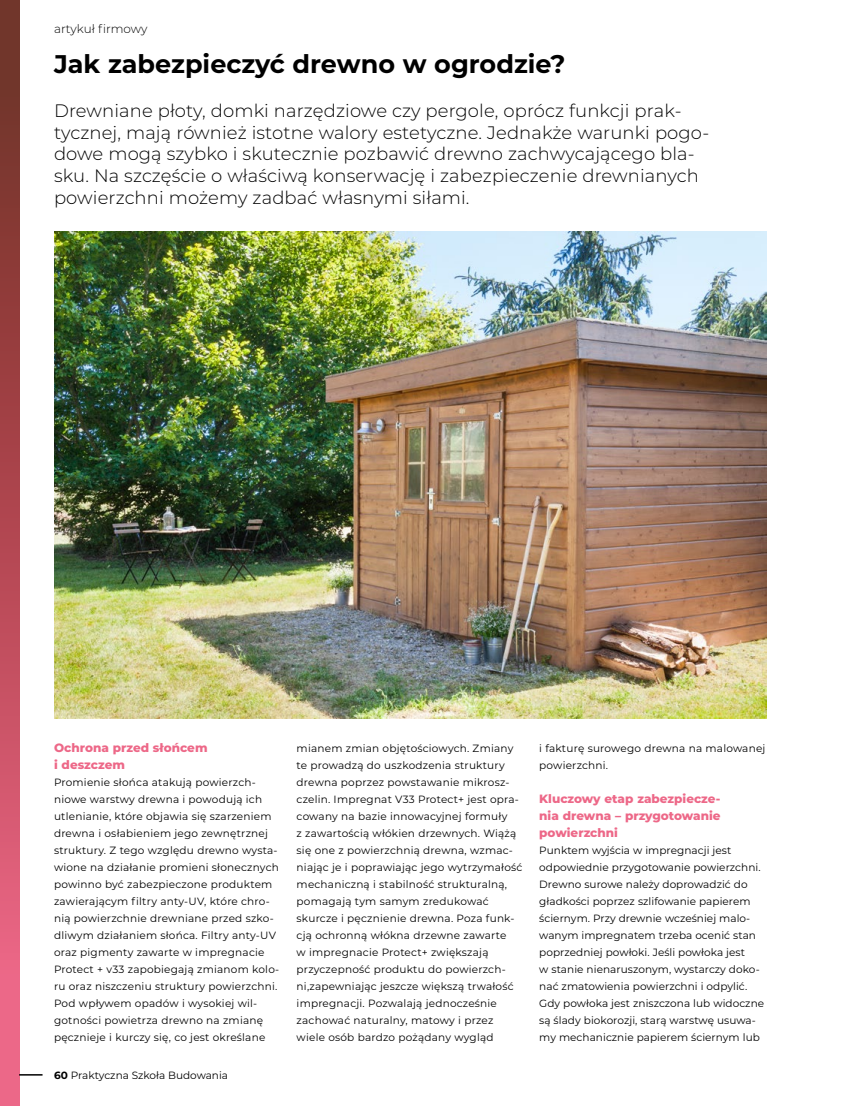
<style>
.page{position:relative;width:851px;height:1106px;background:#fff}
.page>*{position:absolute;margin:0;border:0;box-sizing:border-box;transform-origin:0 0}
.t1{font:700 25.5px "Montserrat";color:#000}
.t2{font:300 18px/21.6px "Montserrat";letter-spacing:.005em;color:#000}
.t3{font:800 12px/17px "Montserrat";color:#ed6888}
.t4{font:300 12px "Montserrat";color:#000}
.t5{font:10.5px/17px "Montserrat";letter-spacing:.02em;color:#000}
.t6{font:10.5px "Montserrat";color:#000}
.s1{font-weight:700}
</style>
<div class="page">
<div style="left:0;top:0;width:19px;height:1106px;background:linear-gradient(to bottom,#6b2d1f,#fa6a8e)"></div>
<svg style="left:19px;top:1074px;width:24px;height:1px"></svg>
<img style="left:54px;top:231px;width:712px;height:488px">
<p class="t4" style="left:54px;top:20px;width:95px">artykuł firmowy</p>
<h1 class="t1" style="left:54px;top:45px;width:513px">Jak zabezpieczyć drewno w ogrodzie?</h1>
<p class="t2" style="left:54px;top:99px;width:656px">Drewniane płoty, domki narzędziowe czy pergole, oprócz funkcji prak&shy;tycznej, mają również istotne walory estetyczne. Jednakże warunki pogo&shy;dowe mogą szybko i skutecznie pozbawić drewno zachwycającego bla&shy;sku. Na szczęście o właściwą konserwację i zabezpieczenie drewnianych powierzchni możemy zadbać własnymi siłami.</p>
<p class="t3" style="left:54px;top:738px;width:155px">Ochrona przed słońcem i deszczem</p>
<p class="t5" style="left:54px;top:773px;width:227px">Promienie słońca atakują powierzch&shy;niowe warstwy drewna i powodują ich utlenianie, które objawia się szarzeniem drewna i osłabieniem jego zewnętrznej struktury. Z tego względu drewno wysta&shy;wione na działanie promieni słonecznych powinno być zabezpieczone produktem zawierającym filtry anty-UV, które chro&shy;nią powierzchnie drewniane przed szko&shy;dliwym działaniem słońca. Filtry anty-UV oraz pigmenty zawarte w impregnacie Protect + v33 zapobiegają zmianom kolo&shy;ru oraz niszczeniu struktury powierzchni.<br>Pod wpływem opadów i wysokiej wil&shy;gotności powietrza drewno na zmianę pęcznieje i kurczy się, co jest określane</p>
<p class="t6" style="left:54px;top:1067px;width:175px"><span class="s1">60</span> Praktyczna Szkoła Budowania</p>
<p class="t5" style="left:296px;top:739px;width:227px">mianem zmian objętościowych. Zmiany te prowadzą do uszkodzenia struktury drewna poprzez powstawanie mikrosz&shy;czelin. Impregnat V33 Protect+ jest opra&shy;cowany na bazie innowacyjnej formuły<br>z zawartością włókien drzewnych. Wiążą się one z powierzchnią drewna, wzmac&shy;niając je i poprawiając jego wytrzymałość mechaniczną i stabilność strukturalną, pomagają tym samym zredukować skurcze i pęcznienie drewna. Poza funk&shy;cją ochronną włókna drzewne zawarte<br>w impregnacie Protect+ zwiększają przyczepność produktu do powierzch&shy;ni,zapewniając jeszcze większą trwałość impregnacji. Pozwalają jednocześnie zachować naturalny, matowy i przez wiele osób bardzo pożądany wygląd</p>
<p class="t5" style="left:539px;top:739px;width:228px">i fakturę surowego drewna na malowanej powierzchni.</p>
<p class="t3" style="left:539px;top:789px;width:183px;text-align:justify">Kluczowy etap zabezpiecze&shy;nia drewna – przygotowanie powierzchni</p>
<p class="t5" style="left:539px;top:841px;width:226px">Punktem wyjścia w impregnacji jest odpowiednie przygotowanie powierzchni.<br>Drewno surowe należy doprowadzić do gładkości poprzez szlifowanie papierem ściernym. Przy drewnie wcześniej malo&shy;wanym impregnatem trzeba ocenić stan poprzedniej powłoki. Jeśli powłoka jest<br>w stanie nienaruszonym, wystarczy doko&shy;nać zmatowienia powierzchni i odpylić.<br>Gdy powłoka jest zniszczona lub widoczne są ślady biokorozji, starą warstwę usuwa&shy;my mechanicznie papierem ściernym lub</p>
</div>
